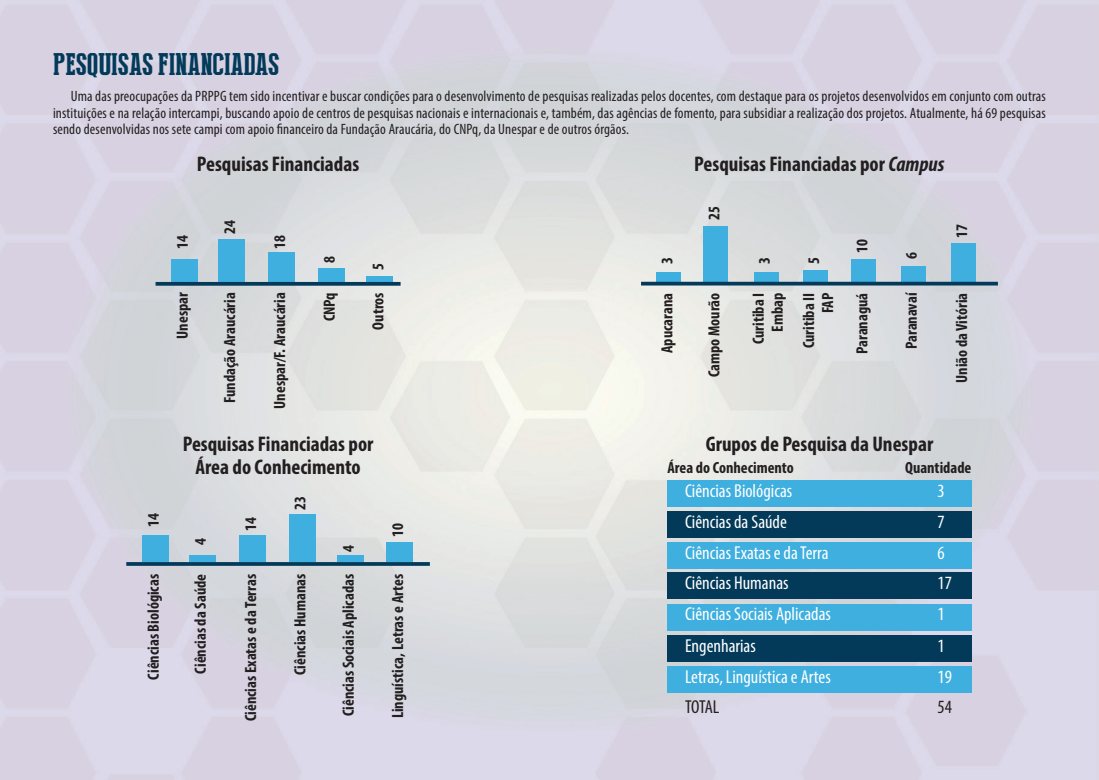
<style>
.page{position:relative;width:1099px;height:780px;background:#fff}
.page>*{position:absolute;margin:0;border:0;box-sizing:border-box;transform-origin:0 0}
.t1{font:31.25px "Press Serif Cool";color:#033a59}
.t2{font:700 condensed 21.25px/22.5px "Myriad Pro";color:#231f20;text-align:center}
.t3{font:condensed 18.75px "Myriad Pro";color:#fff}
.t4{font:condensed 18.75px "Myriad Pro";letter-spacing:-.025em;color:#231f20}
.t5{font:700 condensed 16.25px/19px "Myriad Pro";color:#231f20;text-align:right}
.t6{font:condensed 15px/16.2px "Myriad Pro";letter-spacing:.01em;color:#231f20;text-align:justify}
.s1{font-style:italic}
</style>
<div class="page">
<img style="left:0;top:0;width:1098px;height:779px">
<div style="left:656px;top:272px;width:25px;height:9px;background:#3eafde"></div>
<div style="left:703px;top:226px;width:25px;height:55px;background:#3eafde"></div>
<div style="left:754px;top:272px;width:24px;height:9px;background:#3eafde"></div>
<div style="left:803px;top:270px;width:25px;height:11px;background:#3eafde"></div>
<div style="left:851px;top:259px;width:25px;height:22px;background:#3eafde"></div>
<div style="left:900px;top:266px;width:25px;height:15px;background:#3eafde"></div>
<div style="left:951px;top:243px;width:24px;height:38px;background:#3eafde"></div>
<hr style="left:641px;top:282px;width:356px;height:3px;background:#033a59">
<div style="left:142px;top:535px;width:27px;height:27px;background:#3eafde"></div>
<div style="left:189px;top:555px;width:26px;height:7px;background:#3eafde"></div>
<div style="left:239px;top:535px;width:27px;height:27px;background:#3eafde"></div>
<div style="left:288px;top:514px;width:27px;height:48px;background:#3eafde"></div>
<div style="left:337px;top:555px;width:27px;height:7px;background:#3eafde"></div>
<div style="left:386px;top:542px;width:27px;height:20px;background:#3eafde"></div>
<svg style="left:126px;top:562px;width:304px;height:4px"></svg>
<div style="left:171px;top:259px;width:26px;height:23px;background:#3eafde"></div>
<div style="left:218px;top:240px;width:27px;height:42px;background:#3eafde"></div>
<div style="left:268px;top:252px;width:27px;height:30px;background:#3eafde"></div>
<div style="left:318px;top:268px;width:26px;height:14px;background:#3eafde"></div>
<div style="left:366px;top:276px;width:27px;height:6px;background:#3eafde"></div>
<svg style="left:155px;top:282px;width:245px;height:4px"></svg>
<div style="left:667px;top:480px;width:304px;height:27px;background:#3eafde"></div>
<div style="left:667px;top:511px;width:304px;height:26px;background:#033a59"></div>
<div style="left:667px;top:542px;width:304px;height:26px;background:#3eafde"></div>
<div style="left:667px;top:572px;width:304px;height:27px;background:#033a59"></div>
<div style="left:667px;top:604px;width:304px;height:27px;background:#3eafde"></div>
<div style="left:667px;top:635px;width:304px;height:26px;background:#033a59"></div>
<div style="left:667px;top:666px;width:304px;height:26px;background:#3eafde"></div>
<h1 class="t1" style="left:53px;top:47px;width:228px">PESQUISAS FINANCIADAS</h1>
<p class="t6" style="left:53px;top:88px;width:994px;text-indent:18px">Uma das preocupações da PRPPG tem sido incentivar e buscar condições para o desenvolvimento de pesquisas realizadas pelos docentes, com destaque para os projetos desenvolvidos em conjunto com outras instituições e na relação intercampi, buscando apoio de centros de pesquisas nacionais e internacionais e, também, das agências de fomento, para subsidiar a realização dos projetos. Atualmente, há 69 pesquisas sendo desenvolvidas nos sete campi com apoio financeiro da Fundação Araucária, do CNPq, da Unespar e de outros órgãos.</p>
<h2 class="t2" style="left:197px;top:152px;width:164px">Pesquisas Financiadas</h2>
<p class="t5" style="left:144px;top:527px;width:15px;rotate:-90deg">14</p>
<p class="t5" style="left:144px;top:679px;width:107px;rotate:-90deg">Ciências Biológicas</p>
<p class="t5" style="left:173px;top:249px;width:15px;rotate:-90deg">14</p>
<p class="t5" style="left:173px;top:339px;width:48px;rotate:-90deg">Unespar</p>
<p class="t5" style="left:220px;top:234px;width:15px;rotate:-90deg">24</p>
<p class="t5" style="left:270px;top:249px;width:15px;rotate:-90deg">18</p>
<p class="t5" style="left:319px;top:262px;width:8px;rotate:-90deg">8</p>
<p class="t5" style="left:368px;top:270px;width:8px;rotate:-90deg">5</p>
<p class="t5" style="left:220px;top:403px;width:113px;rotate:-90deg">Fundação Araucária</p>
<p class="t5" style="left:270px;top:409px;width:118px;rotate:-90deg">Unespar/F. Araucária</p>
<p class="t5" style="left:319px;top:321px;width:31px;rotate:-90deg">CNPq</p>
<p class="t5" style="left:368px;top:329px;width:39px;rotate:-90deg">Outros</p>
<h2 class="t2" style="left:183px;top:432px;width:192px">Pesquisas Financiadas por<br>Área do Conhecimento</h2>
<p class="t5" style="left:190px;top:545px;width:8px;rotate:-90deg">4</p>
<p class="t5" style="left:241px;top:530px;width:15px;rotate:-90deg">14</p>
<p class="t5" style="left:290px;top:510px;width:15px;rotate:-90deg">23</p>
<p class="t5" style="left:339px;top:551px;width:8px;rotate:-90deg">4</p>
<p class="t5" style="left:388px;top:537px;width:15px;rotate:-90deg">10</p>
<p class="t5" style="left:190px;top:673px;width:101px;rotate:-90deg">Ciências da Saúde</p>
<p class="t5" style="left:241px;top:721px;width:149px;rotate:-90deg">Ciências Exatas e da Terras</p>
<p class="t5" style="left:290px;top:675px;width:103px;rotate:-90deg">Ciências Humanas</p>
<p class="t5" style="left:339px;top:716px;width:144px;rotate:-90deg">Ciências Sociais Aplicadas</p>
<p class="t5" style="left:388px;top:718px;width:146px;rotate:-90deg">Linguística, Letras e Artes</p>
<h2 class="t2" style="left:694px;top:152px;width:252px">Pesquisas Financiadas por <span class="s1">Campus</span></h2>
<p class="t5" style="left:657px;top:264px;width:8px;rotate:-90deg">3</p>
<p class="t5" style="left:657px;top:353px;width:62px;rotate:-90deg">Apucarana</p>
<p class="t5" style="left:704px;top:220px;width:15px;rotate:-90deg">25</p>
<p class="t5" style="left:754px;top:264px;width:8px;rotate:-90deg">3</p>
<p class="t5" style="left:804px;top:264px;width:8px;rotate:-90deg">5</p>
<p class="t5" style="left:852px;top:253px;width:15px;rotate:-90deg">10</p>
<p class="t5" style="left:901px;top:259px;width:8px;rotate:-90deg">6</p>
<p class="t5" style="left:951px;top:238px;width:15px;rotate:-90deg">17</p>
<p class="t5" style="left:704px;top:377px;width:86px;rotate:-90deg">Campo Mourão</p>
<p class="t5" style="left:748px;top:344px;width:53px;rotate:-90deg">Curitiba I<br>Embap</p>
<p class="t5" style="left:852px;top:354px;width:63px;rotate:-90deg">Paranaguá</p>
<p class="t5" style="left:901px;top:349px;width:58px;rotate:-90deg">Paranavaí</p>
<p class="t5" style="left:951px;top:383px;width:92px;rotate:-90deg">União da Vitória</p>
<p class="t5" style="left:798px;top:348px;width:57px;rotate:-90deg">Curitiba II<br>FAP</p>
<h2 class="t2" style="left:705px;top:432px;width:229px">Grupos de Pesquisa da Unespar</h2>
<p class="t5" style="left:667px;top:458px;width:128px">Área do Conhecimento</p>
<p class="t5" style="left:905px;top:458px;width:68px">Quantidade</p>
<p class="t3" style="left:685px;top:480px;width:109px">Ciências Biológicas</p>
<p class="t3" style="left:937px;top:480px;width:9px">3</p>
<p class="t3" style="left:685px;top:510px;width:103px">Ciências da Saúde</p>
<p class="t3" style="left:937px;top:510px;width:9px">7</p>
<p class="t3" style="left:685px;top:541px;width:145px">Ciências Exatas e da Terra</p>
<p class="t3" style="left:937px;top:541px;width:9px">6</p>
<p class="t3" style="left:685px;top:571px;width:105px">Ciências Humanas</p>
<p class="t3" style="left:937px;top:571px;width:16px">17</p>
<p class="t3" style="left:685px;top:603px;width:147px">Ciências Sociais Aplicadas</p>
<p class="t3" style="left:937px;top:603px;width:9px">1</p>
<p class="t3" style="left:685px;top:634px;width:72px">Engenharias</p>
<p class="t3" style="left:937px;top:634px;width:9px">1</p>
<p class="t3" style="left:685px;top:665px;width:147px">Letras, Linguística e Artes</p>
<p class="t3" style="left:937px;top:665px;width:16px">19</p>
<p class="t4" style="left:685px;top:695px;width:36px">TOTAL</p>
<p class="t4" style="left:937px;top:695px;width:16px">54</p>
</div>
